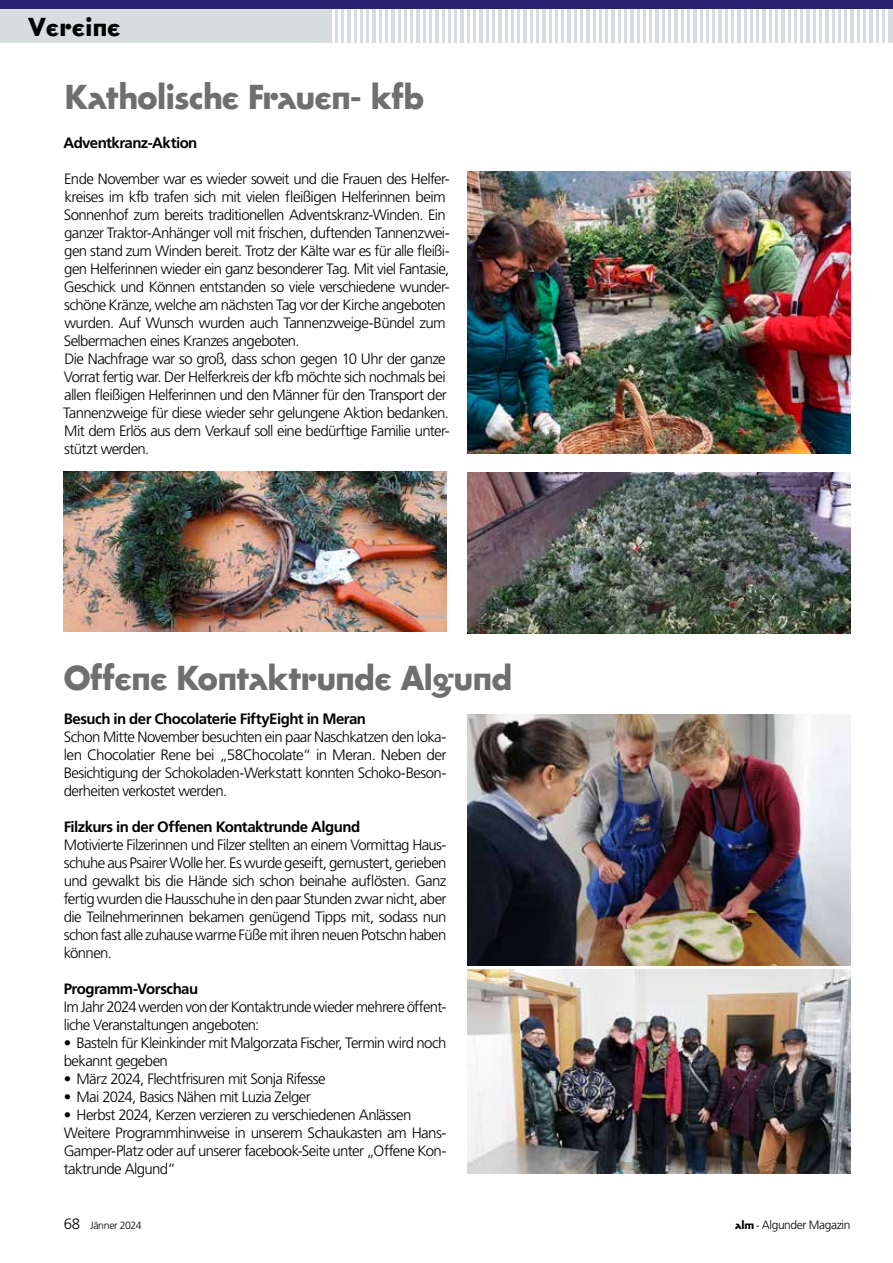
<style>
.page{position:relative;width:893px;height:1263px;background:#fff}
.page>*{position:absolute;margin:0;border:0;box-sizing:border-box;transform-origin:0 0}
.t1{font:700 36px "Algund 2002";letter-spacing:-.03em;color:#706f6f}
.t2{font:700 27px "Algund 2002";color:#000}
.t3{font:300 15px/18px "Frutiger LT Std";letter-spacing:-.04em;color:#000}
.t4{font:700 15px "Frutiger LT Std";letter-spacing:-.035em;color:#000}
.t5{font:300 12px "Frutiger LT Std";letter-spacing:-.035em;color:#000}
.t6{font:300 10.5px "Frutiger LT Std";letter-spacing:-.03em;color:#000}
.s1{font-size:15px}
.s2{font-family:"Algund 2002";font-weight:700}
.s3{font-size:10.5px}
</style>
<div class="page">
<div style="left:0;top:9px;width:893px;height:34px;background:#d7dcdf"></div>
<hr style="left:332px;top:8px;width:2px;height:34px;background:#fff">
<hr style="left:338px;top:8px;width:2px;height:34px;background:#fff">
<hr style="left:345px;top:8px;width:2px;height:34px;background:#fff">
<hr style="left:351px;top:8px;width:2px;height:34px;background:#fff">
<hr style="left:357px;top:8px;width:2px;height:34px;background:#fff">
<hr style="left:364px;top:8px;width:2px;height:34px;background:#fff">
<hr style="left:370px;top:8px;width:2px;height:34px;background:#fff">
<hr style="left:376px;top:8px;width:2px;height:34px;background:#fff">
<hr style="left:382px;top:8px;width:3px;height:34px;background:#fff">
<hr style="left:389px;top:8px;width:2px;height:34px;background:#fff">
<hr style="left:395px;top:8px;width:2px;height:34px;background:#fff">
<hr style="left:401px;top:8px;width:2px;height:34px;background:#fff">
<hr style="left:408px;top:8px;width:2px;height:34px;background:#fff">
<hr style="left:414px;top:8px;width:2px;height:34px;background:#fff">
<hr style="left:420px;top:8px;width:2px;height:34px;background:#fff">
<hr style="left:426px;top:8px;width:3px;height:34px;background:#fff">
<hr style="left:433px;top:8px;width:2px;height:34px;background:#fff">
<hr style="left:439px;top:8px;width:2px;height:34px;background:#fff">
<hr style="left:445px;top:8px;width:2px;height:34px;background:#fff">
<hr style="left:452px;top:8px;width:2px;height:34px;background:#fff">
<hr style="left:458px;top:8px;width:2px;height:34px;background:#fff">
<hr style="left:464px;top:8px;width:2px;height:34px;background:#fff">
<hr style="left:470px;top:8px;width:3px;height:34px;background:#fff">
<hr style="left:477px;top:8px;width:2px;height:34px;background:#fff">
<hr style="left:483px;top:8px;width:2px;height:34px;background:#fff">
<hr style="left:489px;top:8px;width:2px;height:34px;background:#fff">
<hr style="left:496px;top:8px;width:2px;height:34px;background:#fff">
<hr style="left:502px;top:8px;width:2px;height:34px;background:#fff">
<hr style="left:508px;top:8px;width:2px;height:34px;background:#fff">
<hr style="left:515px;top:8px;width:2px;height:34px;background:#fff">
<hr style="left:521px;top:8px;width:2px;height:34px;background:#fff">
<hr style="left:527px;top:8px;width:2px;height:34px;background:#fff">
<hr style="left:533px;top:8px;width:2px;height:34px;background:#fff">
<hr style="left:540px;top:8px;width:2px;height:34px;background:#fff">
<hr style="left:546px;top:8px;width:2px;height:34px;background:#fff">
<hr style="left:552px;top:8px;width:2px;height:34px;background:#fff">
<hr style="left:559px;top:8px;width:2px;height:34px;background:#fff">
<hr style="left:565px;top:8px;width:2px;height:34px;background:#fff">
<hr style="left:571px;top:8px;width:2px;height:34px;background:#fff">
<hr style="left:577px;top:8px;width:2px;height:34px;background:#fff">
<hr style="left:584px;top:8px;width:2px;height:34px;background:#fff">
<hr style="left:590px;top:8px;width:2px;height:34px;background:#fff">
<hr style="left:596px;top:8px;width:2px;height:34px;background:#fff">
<hr style="left:603px;top:8px;width:2px;height:34px;background:#fff">
<hr style="left:609px;top:8px;width:2px;height:34px;background:#fff">
<hr style="left:615px;top:8px;width:2px;height:34px;background:#fff">
<hr style="left:621px;top:8px;width:3px;height:34px;background:#fff">
<hr style="left:628px;top:8px;width:2px;height:34px;background:#fff">
<hr style="left:634px;top:8px;width:2px;height:34px;background:#fff">
<hr style="left:640px;top:8px;width:2px;height:34px;background:#fff">
<hr style="left:647px;top:8px;width:2px;height:34px;background:#fff">
<hr style="left:653px;top:8px;width:2px;height:34px;background:#fff">
<hr style="left:659px;top:8px;width:2px;height:34px;background:#fff">
<hr style="left:665px;top:8px;width:3px;height:34px;background:#fff">
<hr style="left:672px;top:8px;width:2px;height:34px;background:#fff">
<hr style="left:678px;top:8px;width:2px;height:34px;background:#fff">
<hr style="left:684px;top:8px;width:2px;height:34px;background:#fff">
<hr style="left:691px;top:8px;width:2px;height:34px;background:#fff">
<hr style="left:697px;top:8px;width:2px;height:34px;background:#fff">
<hr style="left:703px;top:8px;width:2px;height:34px;background:#fff">
<hr style="left:709px;top:8px;width:3px;height:34px;background:#fff">
<hr style="left:716px;top:8px;width:2px;height:34px;background:#fff">
<hr style="left:722px;top:8px;width:2px;height:34px;background:#fff">
<hr style="left:728px;top:8px;width:2px;height:34px;background:#fff">
<hr style="left:735px;top:8px;width:2px;height:34px;background:#fff">
<hr style="left:741px;top:8px;width:2px;height:34px;background:#fff">
<hr style="left:747px;top:8px;width:2px;height:34px;background:#fff">
<hr style="left:754px;top:8px;width:2px;height:34px;background:#fff">
<hr style="left:760px;top:8px;width:2px;height:34px;background:#fff">
<hr style="left:766px;top:8px;width:2px;height:34px;background:#fff">
<hr style="left:772px;top:8px;width:2px;height:34px;background:#fff">
<hr style="left:779px;top:8px;width:2px;height:34px;background:#fff">
<hr style="left:785px;top:8px;width:2px;height:34px;background:#fff">
<hr style="left:791px;top:8px;width:2px;height:34px;background:#fff">
<hr style="left:798px;top:8px;width:2px;height:34px;background:#fff">
<hr style="left:804px;top:8px;width:2px;height:34px;background:#fff">
<hr style="left:810px;top:8px;width:2px;height:34px;background:#fff">
<hr style="left:816px;top:8px;width:2px;height:34px;background:#fff">
<hr style="left:823px;top:8px;width:2px;height:34px;background:#fff">
<hr style="left:829px;top:8px;width:2px;height:34px;background:#fff">
<hr style="left:835px;top:8px;width:2px;height:34px;background:#fff">
<hr style="left:842px;top:8px;width:2px;height:34px;background:#fff">
<hr style="left:848px;top:8px;width:2px;height:34px;background:#fff">
<hr style="left:854px;top:8px;width:2px;height:34px;background:#fff">
<hr style="left:860px;top:8px;width:3px;height:34px;background:#fff">
<hr style="left:867px;top:8px;width:2px;height:34px;background:#fff">
<hr style="left:873px;top:8px;width:2px;height:34px;background:#fff">
<hr style="left:879px;top:8px;width:2px;height:34px;background:#fff">
<hr style="left:886px;top:8px;width:2px;height:34px;background:#fff">
<div style="left:0;top:0;width:893px;height:9px;background:#2b2171"></div>
<img style="left:64px;top:472px;width:382px;height:159px">
<img style="left:468px;top:172px;width:382px;height:282px">
<img style="left:468px;top:472px;width:382px;height:162px">
<img style="left:468px;top:714px;width:382px;height:251px">
<img style="left:468px;top:969px;width:382px;height:205px">
<h2 class="t2" style="left:28px;top:9px;width:94px">Vereine</h2>
<h2 class="t2" style="left:28px;top:9px;width:70px">Sport</h2>
<h1 class="t1" style="left:65px;top:74px;width:361px">Katholische Frauen- kfb</h1>
<p class="t4" style="left:64px;top:134px;width:135px">Adventkranz-Aktion</p>
<p class="t3" style="left:63px;top:170px;width:388px">Ende November war es wieder soweit und die Frauen des Helfer&shy;kreises im kfb trafen sich mit vielen fleißigen Helferinnen beim Sonnenhof zum bereits traditionellen Adventskranz-Winden. Ein ganzer Traktor-Anhänger voll mit frischen, duftenden Tannenzwei&shy;gen stand zum Winden bereit. Trotz der Kälte war es für alle fleißi&shy;gen Helferinnen wieder ein ganz besonderer Tag. Mit viel Fantasie, Geschick und Können entstanden so viele verschiedene wunder&shy;schöne Kränze, welche am nächsten Tag vor der Kirche angeboten wurden. Auf Wunsch wurden auch Tannenzweige-Bündel zum Selbermachen eines Kranzes angeboten.<br>Die Nachfrage war so groß, dass schon gegen 10 Uhr der ganze Vorrat fertig war. Der Helferkreis der kfb möchte sich nochmals bei allen fleißigen Helferinnen und den Männer für den Transport der Tannenzweige für diese wieder sehr gelungene Aktion bedanken.<br>Mit dem Erlös aus dem Verkauf soll eine bedürftige Familie unter&shy;stützt werden.</p>
<h1 class="t1" style="left:64px;top:655px;width:450px">Offene Kontaktrunde Algund</h1>
<p class="t4" style="left:64px;top:710px;width:304px">Besuch in der Chocolaterie FiftyEight in Meran</p>
<p class="t3" style="left:64px;top:728px;width:384px;text-align:justify">Schon Mitte November besuchten ein paar Naschkatzen den loka&shy;len Chocolatier Rene bei „58Chocolate“ in Meran. Neben der Besichtigung der Schokoladen-Werkstatt konnten Schoko-Beson&shy;derheiten verkostet werden.</p>
<p class="t4" style="left:64px;top:818px;width:298px">Filzkurs in der Offenen Kontaktrunde Algund</p>
<p class="t3" style="left:64px;top:836px;width:384px;text-align:justify">Motivierte Filzerinnen und Filzer stellten an einem Vormittag Haus&shy;schuhe aus Psairer Wolle her. Es wurde geseift, gemustert, gerieben und gewalkt bis die Hände sich schon beinahe auflösten. Ganz fertig wurden die Hausschuhe in den paar Stunden zwar nicht, aber die Teilnehmerinnen bekamen genügend Tipps mit, sodass nun schon fast alle zuhause warme Füße mit ihren neuen Potschn haben können.</p>
<p class="t4" style="left:64px;top:980px;width:136px">Programm-Vorschau</p>
<p class="t3" style="left:64px;top:998px;width:384px">Im Jahr 2024 werden von der Kontaktrunde wieder mehrere öffent&shy;liche Veranstaltungen angeboten:</p>
<p class="t3" style="left:64px;top:1034px;width:384px">• Basteln für Kleinkinder mit Malgorzata Fischer, Termin wird noch bekannt gegeben</p>
<p class="t3" style="left:64px;top:1070px;width:263px">• März 2024, Flechtfrisuren mit Sonja Rifesse</p>
<p class="t3" style="left:64px;top:1088px;width:248px">• Mai 2024, Basics Nähen mit Luzia Zelger</p>
<p class="t3" style="left:64px;top:1106px;width:384px">• Herbst 2024, Kerzen verzieren zu verschiedenen Anlässen Weitere Programmhinweise in unserem Schaukasten am Hans-Gamper-Platz oder auf unserer facebook-Seite unter „Offene Kon&shy;taktrunde Algund“</p>
<p class="t6" style="left:64px;top:1219px;width:79px"><span class="s1">68</span> Jänner 2024</p>
<p class="t5" style="left:735px;top:1218px;width:117px"><span class="s2">alm</span> <span class="s3">-</span> Algunder Magazin</p>
</div>
